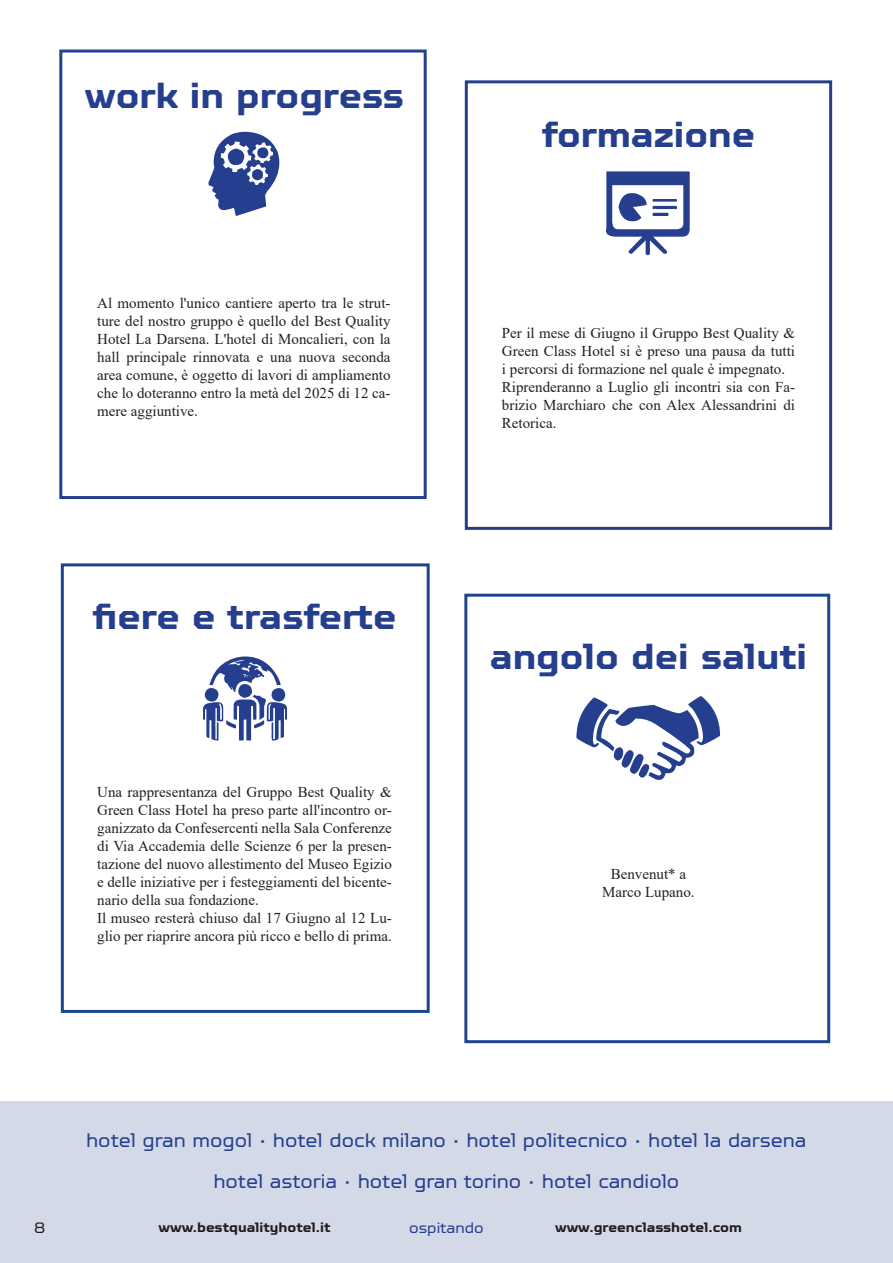
<style>
.page{position:relative;width:893px;height:1263px;background:#fff}
.page>*{position:absolute;margin:0;border:0;box-sizing:border-box;transform-origin:0 0}
.t1{font:120px "Business";color:#253f8e}
.t2{font:700 36px "TT Octosquares Trl";color:#253f8e}
.t3{font:19.5px "TT Octosquares Trl";color:#253f8e}
.t4{font:15px/18px "Times New Roman";color:#231f20;text-align:justify}
.t5{font:15px "TT Octosquares Trl";color:#253f8e}
.t6{font:15px "TT Octosquares Trl";color:#231f20}
.t7{font:700 13.5px "TT Octosquares Trl";color:#231f20}
</style>
<div class="page">
<div style="left:0;top:1102px;width:893px;height:161px;background:#d4d9e8"></div>
<div style="left:59px;top:50px;width:368px;height:449px;border:3px solid #253f8e"></div>
<div style="left:465px;top:80px;width:367px;height:450px;border:3px solid #253f8e"></div>
<div style="left:464px;top:594px;width:366px;height:449px;border:3px solid #1d458e"></div>
<div style="left:61px;top:563px;width:369px;height:450px;border:3px solid #1d458e"></div>
<p class="t2" style="left:85px;top:74px;width:321px">work in progress</p>
<p class="t1" style="left:206px;top:120px;width:79px">c</p>
<p class="t4" style="left:97px;top:293px;width:295px">Al momento l'unico cantiere aperto tra le strut&shy;ture del nostro gruppo è quello del Best Quality Hotel La Darsena. L'hotel di Moncalieri, con la hall principale rinnovata e una nuova seconda area comune, è oggetto di lavori di ampliamento che lo doteranno entro la metà del 2025 di 12 ca&shy;mere aggiuntive.</p>
<p class="t2" style="left:93px;top:595px;width:305px">fiere e trasferte</p>
<p class="t1" style="left:200px;top:645px;width:90px">m</p>
<p class="t4" style="left:97px;top:782px;width:296px">Una rappresentanza del Gruppo Best Quality &amp; Green Class Hotel ha preso parte all'incontro or&shy;ganizzato da Confesercenti nella Sala Conferenze di Via Accademia delle Scienze 6 per la presen&shy;tazione del nuovo allestimento del Museo Egizio e delle iniziative per i festeggiamenti del bicente&shy;nario della sua fondazione.</p>
<p class="t4" style="left:97px;top:908px;width:296px">Il museo resterà chiuso dal 17 Giugno al 12 Lu&shy;glio per riaprire ancora più ricco e bello di prima.</p>
<p class="t2" style="left:542px;top:113px;width:215px">formazione</p>
<p class="t1" style="left:603px;top:159px;width:92px">K</p>
<p class="t4" style="left:502px;top:324px;width:295px">Per il mese di Giugno il Gruppo Best Quality &amp; Green Class Hotel si è preso una pausa da tutti i percorsi di formazione nel quale è impegnato.</p>
<p class="t4" style="left:502px;top:378px;width:295px">Riprenderanno a Luglio gli incontri sia con Fa&shy;brizio Marchiaro che con Alex Alessandrini di Retorica.</p>
<p class="t2" style="left:490px;top:634px;width:319px">angolo dei saluti</p>
<p class="t1" style="left:574px;top:684px;width:150px">X</p>
<p class="t4" style="left:611px;top:864px;width:77px">Benvenut* a</p>
<p class="t4" style="left:602px;top:882px;width:94px">Marco Lupano.</p>
<p class="t3" style="left:86px;top:1129px;width:722px">hotel gran mogol • hotel dock milano • hotel politecnico • hotel la darsena</p>
<p class="t3" style="left:213px;top:1169px;width:467px">hotel astoria • hotel gran torino • hotel candiolo</p>
<p class="t6" style="left:34px;top:1219px;width:13px">8</p>
<p class="t7" style="left:158px;top:1219px;width:174px">www.bestqualityhotel.it</p>
<p class="t5" style="left:409px;top:1219px;width:76px">ospitando</p>
<p class="t7" style="left:555px;top:1219px;width:188px">www.greenclasshotel.com</p>
</div>
